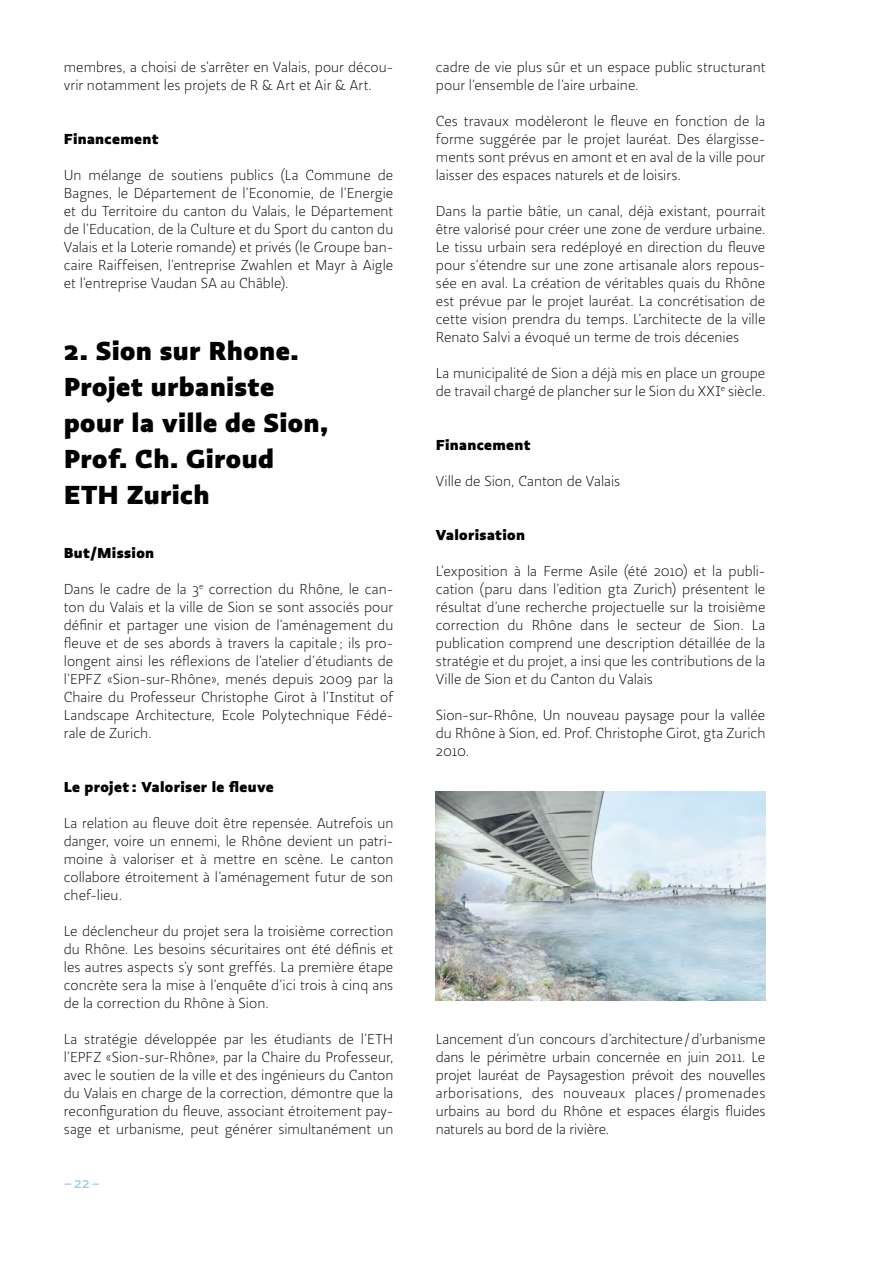
<style>
.page{position:relative;width:893px;height:1263px;background:#fff}
.page>*{position:absolute;margin:0;border:0;box-sizing:border-box;transform-origin:0 0}
.Titre_1{font:800 27px/36px "ps Ratio";letter-spacing:.015em;color:#000}
.t1{font:300 15px/18px "ps Ratio";color:#000;text-align:justify}
.Titre_2{font:800 15px "ps Ratio";letter-spacing:.025em;color:#000}
.t2{font:500 15px "ps Ratio";color:#a5d2e6}
</style>
<div class="page">
<img style="left:436px;top:792px;width:329px;height:209px">
<p class="t1" style="left:64px;top:58px;width:331px">membres, a choisi de s’arrêter en Valais, pour décou&shy;vrir notamment les projets de R &amp; Art et Air &amp; Art.</p>
<p class="Titre_2" style="left:64px;top:129px;width:96px">Financement</p>
<p class="t1" style="left:64px;top:166px;width:331px">Un mélange de soutiens publics (La Commune de Bagnes, le Département de l’Economie, de l’Energie et du Territoire du canton du Valais, le Département de l’Education, de la Culture et du Sport du canton du Valais et la Loterie romande) et privés (le Groupe ban&shy;caire Raiffeisen, l’entreprise Zwahlen et Mayr à Aigle et l’entreprise Vaudan SA au Châble).</p>
<p class="Titre_1" style="left:64px;top:332px;width:266px">2. Sion sur Rhone.<br>Projet urbaniste pour la ville de Sion,<br>Prof. Ch. Giroud<br>ETH Zurich</p>
<p class="Titre_2" style="left:64px;top:543px;width:92px">But/Mission</p>
<p class="t1" style="left:64px;top:580px;width:331px">Dans le cadre de la 3<sup>e</sup> correction du Rhône, le can&shy;ton du Valais et la ville de Sion se sont associés pour définir et partager une vision de l’aménagement du fleuve et de ses abords à travers la capitale; ils pro&shy;longent ainsi les réflexions de l’atelier d’étudiants de l’EPFZ «Sion-sur-Rhône», menés depuis 2009 par la Chaire du Professeur Christophe Girot à l’Institut of Landscape Architecture, Ecole Polytechnique Fédé&shy;rale de Zurich.</p>
<p class="Titre_2" style="left:64px;top:777px;width:211px">Le projet : Valoriser le fleuve</p>
<p class="t1" style="left:64px;top:814px;width:331px">La relation au fleuve doit être repensée. Autrefois un danger, voire un ennemi, le Rhône devient un patri&shy;moine à valoriser et à mettre en scène. Le canton collabore étroitement à l’aménagement futur de son chef-lieu.</p>
<p class="t1" style="left:64px;top:922px;width:331px">Le déclencheur du projet sera la troisième correction du Rhône. Les besoins sécuritaires ont été définis et les autres aspects s’y sont greffés. La première étape concrète sera la mise à l’enquête d’ici trois à cinq ans de la correction du Rhône à Sion.</p>
<p class="t1" style="left:64px;top:1030px;width:331px">La stratégie développée par les étudiants de l’ETH l’EPFZ «Sion-sur-Rhône», par la Chaire du Professeur, avec le soutien de la ville et des ingénieurs du Canton du Valais en charge de la correction, démontre que la reconfiguration du fleuve, associant étroitement pay&shy;sage et urbanisme, peut générer simultanément un</p>
<p class="t2" style="left:64px;top:1174px;width:38px">–22–</p>
<p class="t1" style="left:436px;top:58px;width:331px">cadre de vie plus sûr et un espace public structurant pour l’ensemble de l’aire urbaine.</p>
<p class="t1" style="left:436px;top:112px;width:331px">Ces travaux modèleront le fleuve en fonction de la forme suggérée par le projet lauréat. Des élargisse&shy;ments sont prévus en amont et en aval de la ville pour laisser des espaces naturels et de loisirs.</p>
<p class="t1" style="left:436px;top:202px;width:331px">Dans la partie bâtie, un canal, déjà existant, pourrait être valorisé pour créer une zone de verdure urbaine.<br>Le tissu urbain sera redéployé en direction du fleuve pour s’étendre sur une zone artisanale alors repous&shy;sée en aval. La création de véritables quais du Rhône est prévue par le projet lauréat. La concrétisation de cette vision prendra du temps. L’architecte de la ville Renato Salvi a évoqué un terme de trois décenies</p>
<p class="t1" style="left:436px;top:364px;width:331px">La municipalité de Sion a déjà mis en place un groupe de travail chargé de plancher sur le Sion du XXI<sup>e</sup> siècle.</p>
<p class="Titre_2" style="left:436px;top:435px;width:96px">Financement</p>
<p class="t1" style="left:436px;top:472px;width:186px">Ville de Sion, Canton de Valais</p>
<p class="Titre_2" style="left:436px;top:525px;width:91px">Valorisation</p>
<p class="t1" style="left:436px;top:562px;width:331px">L’exposition à la Ferme Asile (été 2010) et la publi&shy;cation (paru dans l’edition gta Zurich) présentent le résultat d’une recherche projectuelle sur la troisième correction du Rhône dans le secteur de Sion. La publication comprend une description détaillée de la stratégie et du projet, a insi que les contributions de la Ville de Sion et du Canton du Valais</p>
<p class="t1" style="left:436px;top:706px;width:331px">Sion-sur-Rhône, Un nouveau paysage pour la vallée du Rhône à Sion, ed. Prof. Christophe Girot, gta Zurich 2010.</p>
<p class="t1" style="left:436px;top:1030px;width:331px">Lancement d’un concours d’architecture/d’urbanisme dans le périmètre urbain concernée en juin 2011. Le projet lauréat de Paysagestion prévoit des nouvelles arborisations, des nouveaux places / promenades urbains au bord du Rhône et espaces élargis fluides naturels au bord de la rivière.</p>
</div>
